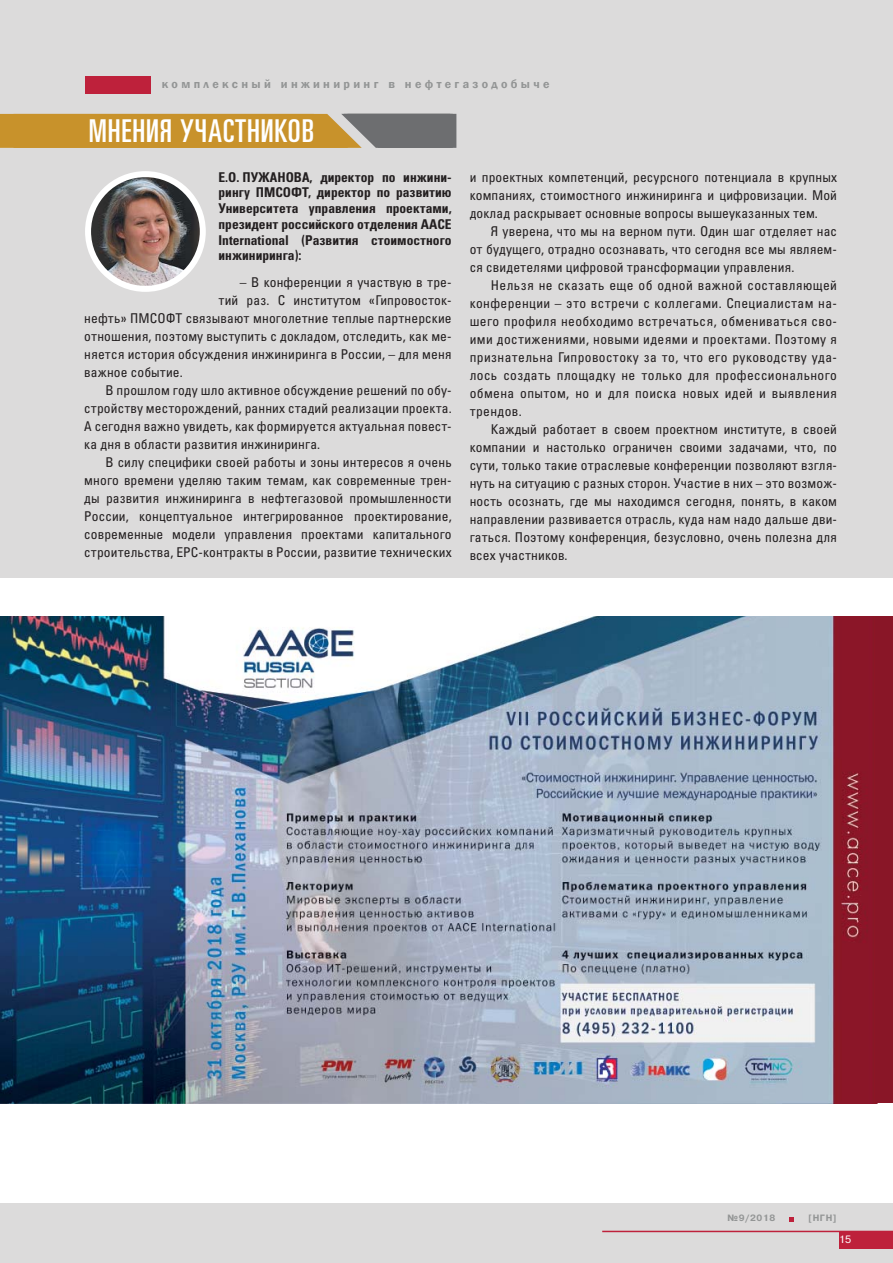
<style>
.page{position:relative;width:893px;height:1263px;background:#fff}
.page>*{position:absolute;margin:0;border:0;box-sizing:border-box;transform-origin:0 0}
.t1{font:ultra-condensed 31.5px "Partner";letter-spacing:.03em;color:#fff}
.t2{font:13.5px/18px "Partner Condensed";letter-spacing:.01em;color:#231f20;text-align:justify}
.t3{font:700 13.5px/15.8px "Partner Condensed";color:#231f20;text-align:justify}
.t4{font:600 12px "Franklin Gothic";letter-spacing:.28em;color:#939595}
.t5{font:10.5px "Pragmatica";color:#fff}
.t6{font:700 9px "Pragmatica";letter-spacing:.075em;color:#939595}
</style>
<div class="page">
<div style="left:0;top:1203px;width:893px;height:60px;background:#dcdbdb"></div>
<div style="left:839px;top:1231px;width:54px;height:17px;background:#be213b"></div>
<svg style="left:789px;top:1217px;width:5px;height:4px"></svg>
<hr style="left:602px;top:1231px;width:291px;height:1px;background:#be213b">
<div style="left:0;top:0;width:893px;height:408px;background:#dcdbdb"></div>
<div style="left:85px;top:76px;width:65px;height:17px;background:#be213b"></div>
<div style="left:0;top:112px;width:893px;height:466px;background:#dcdbdb"></div>
<svg style="left:0;top:114px;width:456px;height:34px"></svg>
<img style="left:88px;top:174px;width:115px;height:115px;border-radius:50%">
<div style="left:85px;top:171px;width:121px;height:121px;border:6px solid #fff;border-radius:50%"></div>
<img style="left:0;top:616px;width:878px;height:488px">
<div style="left:875px;top:616px;width:18px;height:487px;background:#891627"></div>
<p class="t4" style="left:162px;top:77px;width:389px">комплексный инжиниринг в нефтегазодобыче</p>
<h1 class="t1" style="left:89px;top:119px;width:227px">МНЕНИЯ УЧАСТНИКОВ</h1>
<p class="t3" style="left:219px;top:170px;width:235px">Е.О. ПУЖАНОВА, директор по инжини&shy;рингу ПМСОФТ, директор по развитию Университета управления проектами, президент российского отделения AACE International (Развития стоимостного инжиниринга):</p>
<p class="t2" style="left:240px;top:274px;width:213px">– В конференции я участвую в тре-</p>
<p class="t2" style="left:219px;top:292px;width:235px">тий раз. С институтом «Гипровосток-</p>
<p class="t2" style="left:84px;top:310px;width:369px">нефть» ПМСОФТ связывают многолетние теплые партнерские</p>
<p class="t2" style="left:84px;top:328px;width:369px">отношения, поэтому выступить с докладом, отследить, как ме-</p>
<p class="t2" style="left:84px;top:346px;width:369px">няется история обсуждения инжиниринга в России, – для меня</p>
<p class="t2" style="left:84px;top:364px;width:100px">важное событие.</p>
<p class="t2" style="left:106px;top:382px;width:348px">В прошлом году шло активное обсуждение решений по обу-</p>
<p class="t2" style="left:84px;top:400px;width:369px">стройству месторождений, ранних стадий реализации проекта.</p>
<p class="t2" style="left:84px;top:418px;width:369px">А сегодня важно увидеть, как формируется актуальная повест-</p>
<p class="t2" style="left:84px;top:436px;width:237px">ка дня в области развития инжиниринга.</p>
<p class="t2" style="left:106px;top:454px;width:348px">В силу специфики своей работы и зоны интересов я очень</p>
<p class="t2" style="left:84px;top:472px;width:369px">много времени уделяю таким темам, как современные трен-</p>
<p class="t2" style="left:84px;top:490px;width:369px">ды развития инжиниринга в нефтегазовой промышленности</p>
<p class="t2" style="left:84px;top:508px;width:369px">России, концептуальное интегрированное проектирование,</p>
<p class="t2" style="left:84px;top:526px;width:369px">современные модели управления проектами капитального</p>
<p class="t2" style="left:84px;top:544px;width:369px">строительства, EPC-контракты в России, развитие технических</p>
<p class="t2" style="left:470px;top:169px;width:369px">и проектных компетенций, ресурсного потенциала в крупных компаниях, стоимостного инжиниринга и цифровизации. Мой доклад раскрывает основные вопросы вышеуказанных тем.</p>
<p class="t2" style="left:470px;top:223px;width:369px;text-indent:21px">Я уверена, что мы на верном пути. Один шаг отделяет нас от будущего, отрадно осознавать, что сегодня все мы являем&shy;ся свидетелями цифровой трансформации управления.</p>
<p class="t2" style="left:470px;top:277px;width:369px;text-indent:21px">Нельзя не сказать еще об одной важной составляющей конференции – это встречи с коллегами. Специалистам на&shy;шего профиля необходимо встречаться, обмениваться сво&shy;ими достижениями, новыми идеями и проектами. Поэтому я признательна Гипровостоку за то, что его руководству уда&shy;лось создать площадку не только для профессионального обмена опытом, но и для поиска новых идей и выявления трендов.</p>
<p class="t2" style="left:470px;top:421px;width:369px;text-indent:21px">Каждый работает в своем проектном институте, в своей компании и настолько ограничен своими задачами, что, по сути, только такие отраслевые конференции позволяют взгля&shy;нуть на ситуацию с разных сторон. Участие в них – это возмож&shy;ность осознать, где мы находимся сегодня, понять, в каком направлении развивается отрасль, куда нам надо дальше дви&shy;гаться. Поэтому конференция, безусловно, очень полезна для всех участников.</p>
<p class="t6" style="left:727px;top:1215px;width:49px">π9/2018</p>
<p class="t6" style="left:808px;top:1215px;width:30px">[Õ√Õ]</p>
<p class="t5" style="left:839px;top:1235px;width:14px">15</p>
</div>
